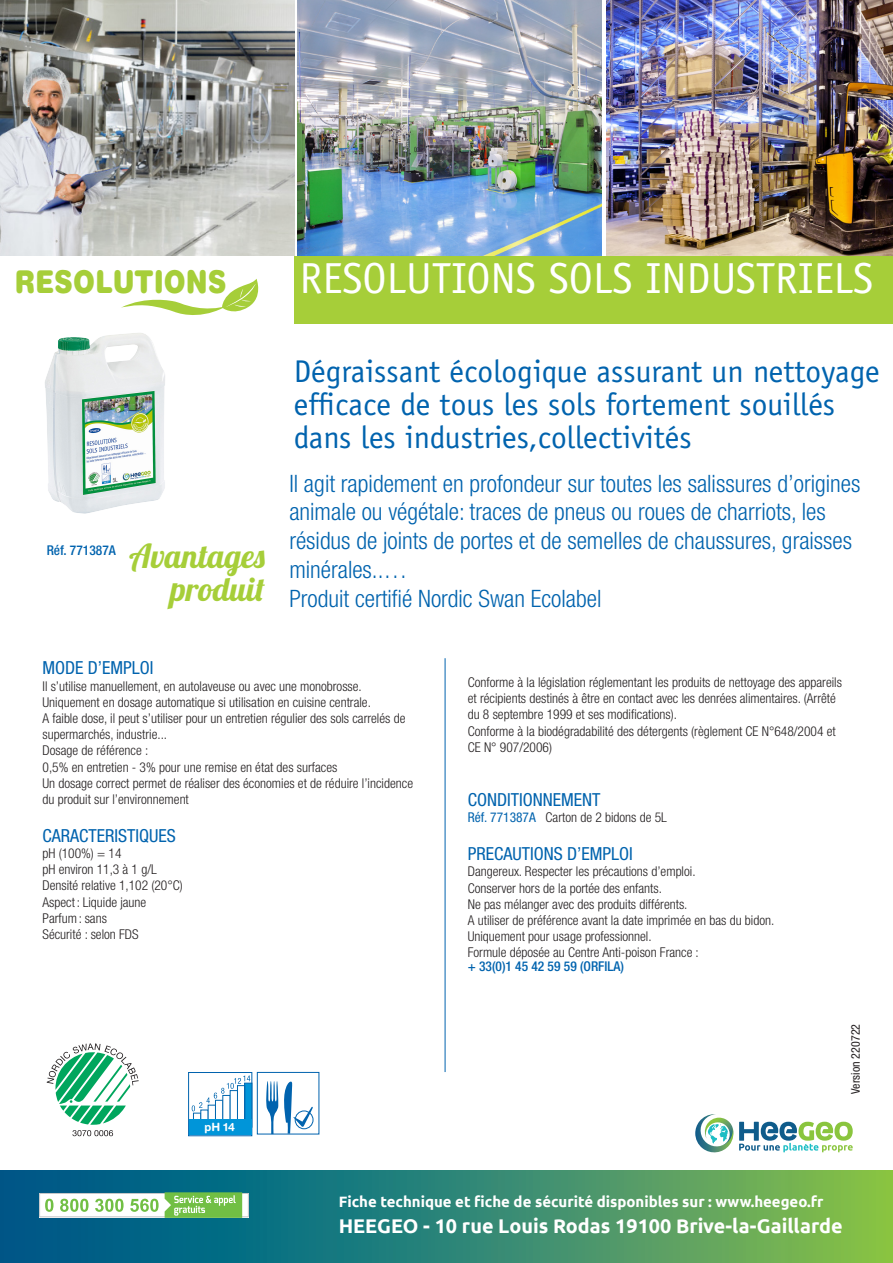
<style>
.page{position:relative;width:893px;height:1263px;background:#fff}
.page>*{position:absolute;margin:0;border:0;box-sizing:border-box;transform-origin:0 0}
.t1{font:43.5px "Officina Sans";color:#fff}
.t2{font:33px/33px "Lobster 1.4";color:#a6ce39;text-align:right}
.t3{font:31.5px/33px "Officina Sans";color:#0163ae}
.t4{font:900 31.5px "Helvetica Rounded";color:#a6ce39;scale:.84 1}
.t5{font:300 condensed 24px/28.8px "Helvetica Neue LT";color:#0163ae}
.t6{font:700 19.8px "Ubuntu";color:#fff}
.t7{font:condensed 18px "Helvetica Neue LT";color:#0163ae}
.t8{font:700 15px "Ubuntu";color:#fff}
.t9{font:300 condensed 13.5px/16.2px "Helvetica Neue LT";color:#231f20}
.t10{font:500 condensed 13.5px "Helvetica Neue";color:#0163ae}
.t11{font:condensed 12px "Helvetica Neue LT";color:#231f20}
.t12{font:700 11.4px "Helvetica Rounded";color:#fff}
.s1{font-weight:400;color:#0163ae}
</style>
<div class="page">
<img style="left:607px;top:0;width:286px;height:255px">
<hr style="left:445px;top:658px;width:1px;height:414px;background:#0163ae">
<img style="left:0;top:0;width:295px;height:255px">
<img style="left:298px;top:0;width:304px;height:256px">
<svg style="left:121px;top:279px;width:138px;height:36px"></svg>
<div style="left:257px;top:1072px;width:62px;height:62px;background:#fff;border:1px solid #0163ae"></div>
<svg style="left:266px;top:1081px;width:47px;height:53px"></svg>
<div style="left:295px;top:256px;width:598px;height:68px;background:#a6ce39"></div>
<img style="left:45px;top:333px;width:120px;height:181px">
<div style="left:188px;top:1072px;width:64px;height:64px;background:#fff;border:1px solid #0163ae"></div>
<div style="left:244px;top:1083px;width:8px;height:44px;background:#0095d9;border:1px solid #0166af"></div>
<div style="left:193px;top:1113px;width:8px;height:15px;background:#fff;border:1px solid #0166af"></div>
<div style="left:215px;top:1100px;width:8px;height:30px;background:#fff;border:1px solid #0166af"></div>
<div style="left:237px;top:1085px;width:8px;height:45px;border:1px solid #0166af"></div>
<div style="left:189px;top:1119px;width:62px;height:16px;background:#0095d9"></div>
<svg style="left:192px;top:1075px;width:58px;height:36px"></svg>
<svg style="left:47px;top:1043px;width:92px;height:93px"></svg>
<div style="left:0;top:1170px;width:893px;height:93px;background:linear-gradient(to right,#005194,#82be50)"></div>
<svg style="left:39px;top:1192px;width:210px;height:26px"></svg>
<svg style="left:695px;top:1114px;width:158px;height:39px"></svg>
<p class="t4" style="left:15px;top:262px;width:254px">RESOLUTIONS</p>
<p class="t1" style="left:300px;top:253px;width:575px">RESOLUTIONS SOLS INDUSTRIELS</p>
<p class="t10" style="left:47px;top:542px;width:71px">Réf. 771387A</p>
<p class="t2" style="left:129px;top:539px;width:137px">Avantages produit</p>
<p class="t3" style="left:294px;top:355px;width:587px">Dégraissant écologique assurant un nettoyage efficace de tous les sols fortement souillés dans les industries,collectivités</p>
<p class="t5" style="left:289px;top:469px;width:573px">Il agit rapidement en profondeur sur toutes les salissures d’origines animale ou végétale: traces de pneus ou roues de charriots, les résidus de joints de portes et de semelles de chaussures, graisses minérales..…</p>
<p class="t5" style="left:289px;top:584px;width:314px">Produit certifié Nordic Swan Ecolabel</p>
<p class="t7" style="left:43px;top:657px;width:113px">MODE D’EMPLOI</p>
<p class="t9" style="left:43px;top:678px;width:321px">Il s’utilise manuellement, en autolaveuse ou avec une monobrosse.</p>
<p class="t9" style="left:43px;top:694px;width:330px">Uniquement en dosage automatique si utilisation en cuisine centrale.</p>
<p class="t9" style="left:43px;top:710px;width:364px">A faible dose, il peut s’utiliser pour un entretien régulier des sols carrelés de supermarchés, industrie...</p>
<p class="t9" style="left:43px;top:742px;width:296px">Dosage de référence :<br>0,5% en entretien - 3% pour une remise en état des surfaces</p>
<p class="t9" style="left:43px;top:775px;width:372px">Un dosage correct permet de réaliser des économies et de réduire l’incidence du produit sur l’environnement</p>
<p class="t7" style="left:43px;top:825px;width:135px">CARACTERISTIQUES</p>
<p class="t9" style="left:43px;top:845px;width:80px">pH (100%) = 14</p>
<p class="t9" style="left:43px;top:861px;width:116px">pH environ 11,3 à 1 g/L</p>
<p class="t9" style="left:43px;top:877px;width:142px">Densité relative 1,102 (20°C)<br>Aspect : Liquide jaune</p>
<p class="t9" style="left:43px;top:910px;width:66px">Parfum: sans</p>
<p class="t9" style="left:43px;top:926px;width:98px">Sécurité : selon FDS</p>
<p class="t12" style="left:204px;top:1120px;width:32px">pH 14</p>
<p class="t9" style="left:468px;top:674px;width:376px">Conforme à la législation réglementant les produits de nettoyage des appareils et récipients destinés à être en contact avec les denrées alimentaires. (Arrêté</p>
<p class="t9" style="left:468px;top:706px;width:211px">du 8 septembre 1999 et ses modifications).</p>
<p class="t9" style="left:468px;top:723px;width:369px">Conforme à la biodégradabilité des détergents (règlement CE N°648/2004 et<br>CE N° 907/2006)</p>
<p class="t7" style="left:468px;top:789px;width:134px">CONDITIONNEMENT</p>
<p class="t9" style="left:468px;top:809px;width:201px"><span class="s1">Réf. 771387A</span> Carton de 2 bidons de 5L</p>
<p class="t7" style="left:468px;top:843px;width:167px">PRECAUTIONS D’EMPLOI</p>
<p class="t9" style="left:468px;top:863px;width:229px">Dangereux. Respecter les précautions d’emploi.</p>
<p class="t9" style="left:468px;top:880px;width:196px">Conserver hors de la portée des enfants.</p>
<p class="t9" style="left:468px;top:896px;width:221px">Ne pas mélanger avec des produits différents.</p>
<p class="t9" style="left:468px;top:912px;width:308px">A utiliser de préférence avant la date imprimée en bas du bidon.<br>Uniquement pour usage professionnel.</p>
<p class="t9" style="left:468px;top:944px;width:233px">Formule déposée au Centre Anti-poison France :</p>
<p class="t10" style="left:468px;top:958px;width:158px">+ 33(0)1 45 42 59 59 (ORFILA)</p>
<p class="t11" style="left:849px;top:1094px;width:71px;rotate:-90deg">Version 220722</p>
<p class="t8" style="left:339px;top:1192px;width:486px">Fiche technique et fiche de sécurité disponibles sur : www.heegeo.fr</p>
<p class="t6" style="left:339px;top:1214px;width:506px">HEEGEO - 10 rue Louis Rodas 19100 Brive-la-Gaillarde</p>
</div>
